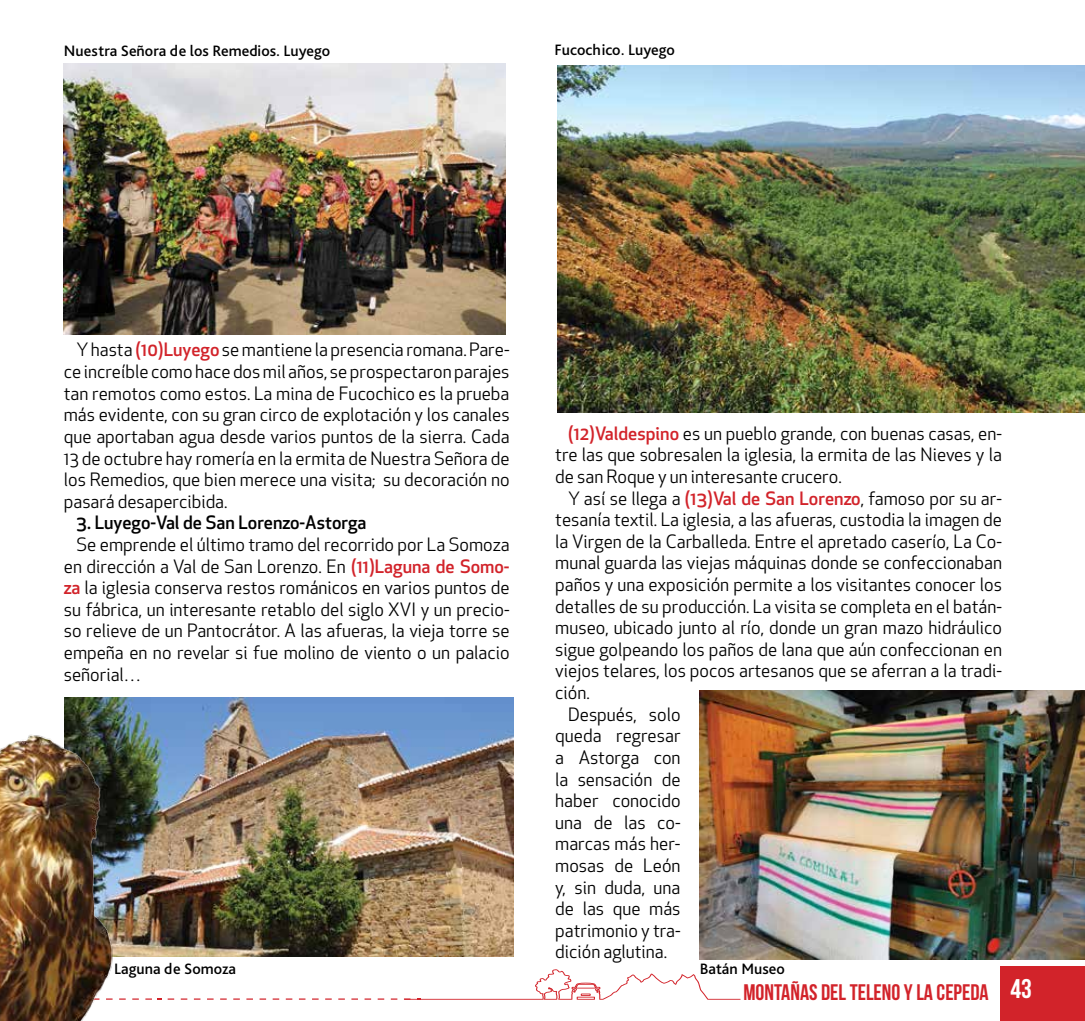
<style>
.page{position:relative;width:1085px;height:1021px;background:#fff}
.page>*{position:absolute;margin:0;border:0;box-sizing:border-box;transform-origin:0 0}
.t1{font:22.5px "Bebas Neue";color:#d2232a}
.t2{font:18px/21.6px "Apex New";color:#000;text-align:justify}
.t3{font:500 18px "Apex New";color:#000}
.t4{font:500 15.75px "Bliss Pro";color:#000}
.s1{font-weight:500;color:#d2232a}
.s2{font-size:27px;color:#fff}
</style>
<div class="page">
<div style="left:1000px;top:966px;width:84px;height:54px;background:#d2232a"></div>
<svg style="left:404px;top:969px;width:336px;height:30px"></svg>
<img style="left:147px;top:697px;width:366px;height:259px">
<img style="left:557px;top:65px;width:527px;height:348px">
<img style="left:699px;top:690px;width:385px;height:269px">
<img style="left:0;top:697px;width:147px;height:323px">
<img style="left:63px;top:64px;width:442px;height:270px">
<p class="t4" style="left:64px;top:41px;width:268px">Nuestra Señora de los Remedios. Luyego</p>
<p class="t4" style="left:554px;top:40px;width:122px">Fucochico. Luyego</p>
<p class="t2" style="left:64px;top:339px;width:447px;text-indent:13px">Y hasta <span class="s1">(10)Luyego</span> se mantiene la presencia romana. Pare&shy;ce increíble como hace dos mil años, se prospectaron parajes tan remotos como estos. La mina de Fucochico es la prueba más evidente, con su gran circo de explotación y los canales que aportaban agua desde varios puntos de la sierra. Cada 13 de octubre hay romería en la ermita de Nuestra Señora de los Remedios, que bien merece una visita; su decoración no pasará desapercibida.</p>
<p class="t3" style="left:77px;top:510px;width:291px">3. Luyego-Val de San Lorenzo-Astorga</p>
<p class="t2" style="left:64px;top:533px;width:447px;text-indent:13px">Se emprende el último tramo del recorrido por La Somoza en dirección a Val de San Lorenzo. En <span class="s1">(11)Laguna de Somo&shy;za</span> la iglesia conserva restos románicos en varios puntos de su fábrica, un interesante retablo del siglo XVI y un precio&shy;so relieve de un Pantocrátor. A las afueras, la vieja torre se empeña en no revelar si fue molino de viento o un palacio señorial…</p>
<p class="t2" style="left:555px;top:422px;width:448px;text-indent:13px"><span class="s1">(12)Valdespino</span> es un pueblo grande, con buenas casas, en&shy;tre las que sobresalen la iglesia, la ermita de las Nieves y la de san Roque y un interesante crucero.</p>
<p class="t2" style="left:568px;top:487px;width:435px">Y así se llega a <span class="s1">(13)Val de San Lorenzo</span>, famoso por su ar-</p>
<p class="t2" style="left:555px;top:509px;width:448px">tesanía textil. La iglesia, a las afueras, custodia la imagen de</p>
<p class="t2" style="left:555px;top:530px;width:448px">la Virgen de la Carballeda. Entre el apretado caserío, La Co-</p>
<p class="t2" style="left:555px;top:552px;width:448px">munal guarda las viejas máquinas donde se confeccionaban</p>
<p class="t2" style="left:555px;top:573px;width:448px">paños y una exposición permite a los visitantes conocer los</p>
<p class="t2" style="left:555px;top:595px;width:448px">detalles de su producción. La visita se completa en el batán-</p>
<p class="t2" style="left:555px;top:617px;width:448px">museo, ubicado junto al río, donde un gran mazo hidráulico</p>
<p class="t2" style="left:555px;top:638px;width:448px">sigue golpeando los paños de lana que aún confeccionan en</p>
<p class="t2" style="left:555px;top:660px;width:448px">viejos telares, los pocos artesanos que se aferran a la tradi-</p>
<p class="t2" style="left:555px;top:681px;width:36px">ción.</p>
<p class="t2" style="left:568px;top:703px;width:114px">Después, solo</p>
<p class="t2" style="left:555px;top:725px;width:127px">queda regresar</p>
<p class="t2" style="left:555px;top:746px;width:127px">a Astorga con</p>
<p class="t2" style="left:555px;top:768px;width:127px">la sensación de</p>
<p class="t2" style="left:555px;top:789px;width:127px">haber conocido</p>
<p class="t2" style="left:555px;top:811px;width:127px">una de las co-</p>
<p class="t2" style="left:555px;top:833px;width:127px">marcas más her-</p>
<p class="t2" style="left:555px;top:854px;width:127px">mosas de León</p>
<p class="t2" style="left:555px;top:876px;width:127px">y, sin duda, una</p>
<p class="t2" style="left:555px;top:897px;width:127px">de las que más</p>
<p class="t2" style="left:555px;top:919px;width:127px">patrimonio y tra-</p>
<p class="t2" style="left:555px;top:941px;width:113px">dición aglutina.</p>
<p class="t4" style="left:114px;top:958px;width:123px">Laguna de Somoza</p>
<p class="t4" style="left:699px;top:958px;width:87px">Batán Museo</p>
<p class="t1" style="left:743px;top:979px;width:290px">MONTAÑAS DEL TELENO Y LA CEPEDA <span class="s2">43</span></p>
</div>
